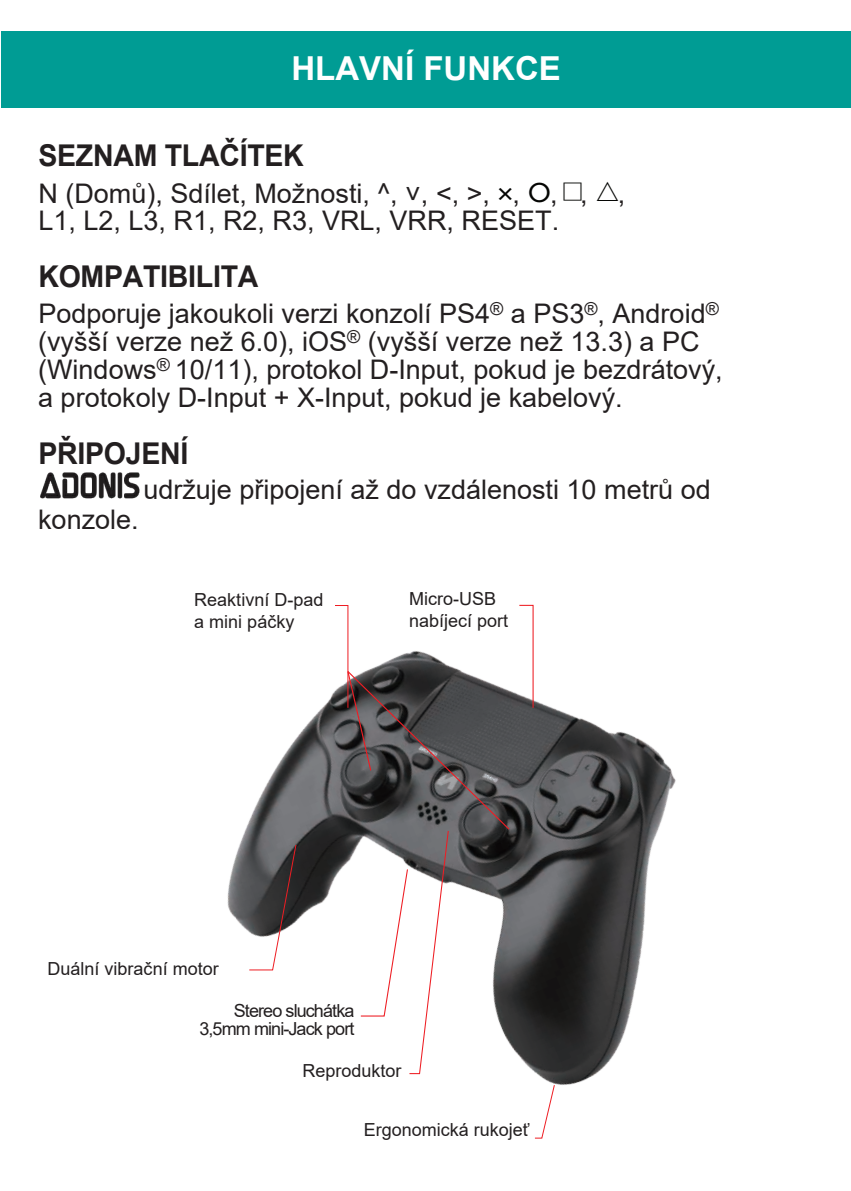
<style>
.page{position:relative;width:851px;height:1191px;background:#fff}
.page>*{position:absolute;margin:0;border:0;box-sizing:border-box;transform-origin:0 0}
.t1{font:700 33px "Arial";color:#fff}
.t2{font:700 30px "Arial";letter-spacing:-.01em;color:#231f20;scale:.95 1}
.t3{font:27px/27.9px "Arial";color:#231f20}
.t4{font:500 25.2px "Semplicita Pro";color:#040503}
.t5{font:18px/21.6px "Arial";color:#231f20}
.t6{font:18px/18.3px "Arial";letter-spacing:-.05em;color:#231f20;text-align:right}
.s1{font-family:"Sim Sun";font-weight:400}
</style>
<div class="page">
<div style="left:1px;top:31px;width:849px;height:77px;background:#009c94"></div>
<img style="left:227px;top:691px;width:449px;height:394px">
<svg style="left:518px;top:604px;width:16px;height:105px"></svg>
<svg style="left:534px;top:1084px;width:21px;height:55px"></svg>
<svg style="left:334px;top:605px;width:176px;height:469px"></svg>
<svg style="left:248px;top:844px;width:49px;height:127px"></svg>
<img style="left:41px;top:472px;width:98px;height:26px">
<p class="t1" style="left:291px;top:45px;width:271px">HLAVNÍ FUNKCE</p>
<p class="t2" style="left:38px;top:134px;width:281px">SEZNAM TLAČÍTEK</p>
<p class="t3" style="left:38px;top:180px;width:588px;line-height:27px">N (Domů), Sdílet, Možnosti, ^, ˅, &lt;, &gt;, , , , ,<br>L1, L2, L3, R1, R2, R3, VRL, VRR, RESET.</p>
<p class="t2" style="left:38px;top:255px;width:233px">KOMPATIBILITA</p>
<p class="t3" style="left:38px;top:300px;width:686px">Podporuje jakoukoli verzi konzolí PS4<sup>®</sup> a PS3<sup>®</sup>, Android<sup>® </sup>(vyšší verze než 6.0), iOS<sup>®</sup> (vyšší verze než 13.3) a PC (Windows<sup>®</sup> 10/11), protokol D-Input, pokud je bezdrátový, a protokoly D-Input + X-Input, pokud je kabelový.</p>
<p class="t2" style="left:38px;top:432px;width:159px">PŘIPOJENÍ</p>
<p class="t3" style="left:143px;top:475px;width:568px">udržuje připojení až do vzdálenosti 10 metrů od</p>
<p class="t3" style="left:38px;top:506px;width:102px">konzole.</p>
<p class="t4" style="left:497px;top:176px;width:125px">× O<span class="s1">□△</span></p>
<p class="t5" style="left:194px;top:589px;width:130px">Reaktivní D-pad a mini páčky</p>
<p class="t5" style="left:409px;top:588px;width:101px">Micro-USB nabíjecí port</p>
<p class="t5" style="left:48px;top:957px;width:172px">Duální vibrační motor</p>
<p class="t6" style="left:199px;top:1001px;width:156px">Stereo sluchátka<br>3,5mm mini-Jack port</p>
<p class="t5" style="left:302px;top:1060px;width:100px">Reproduktor</p>
<p class="t5" style="left:364px;top:1118px;width:167px">Ergonomická rukojeť</p>
</div>
